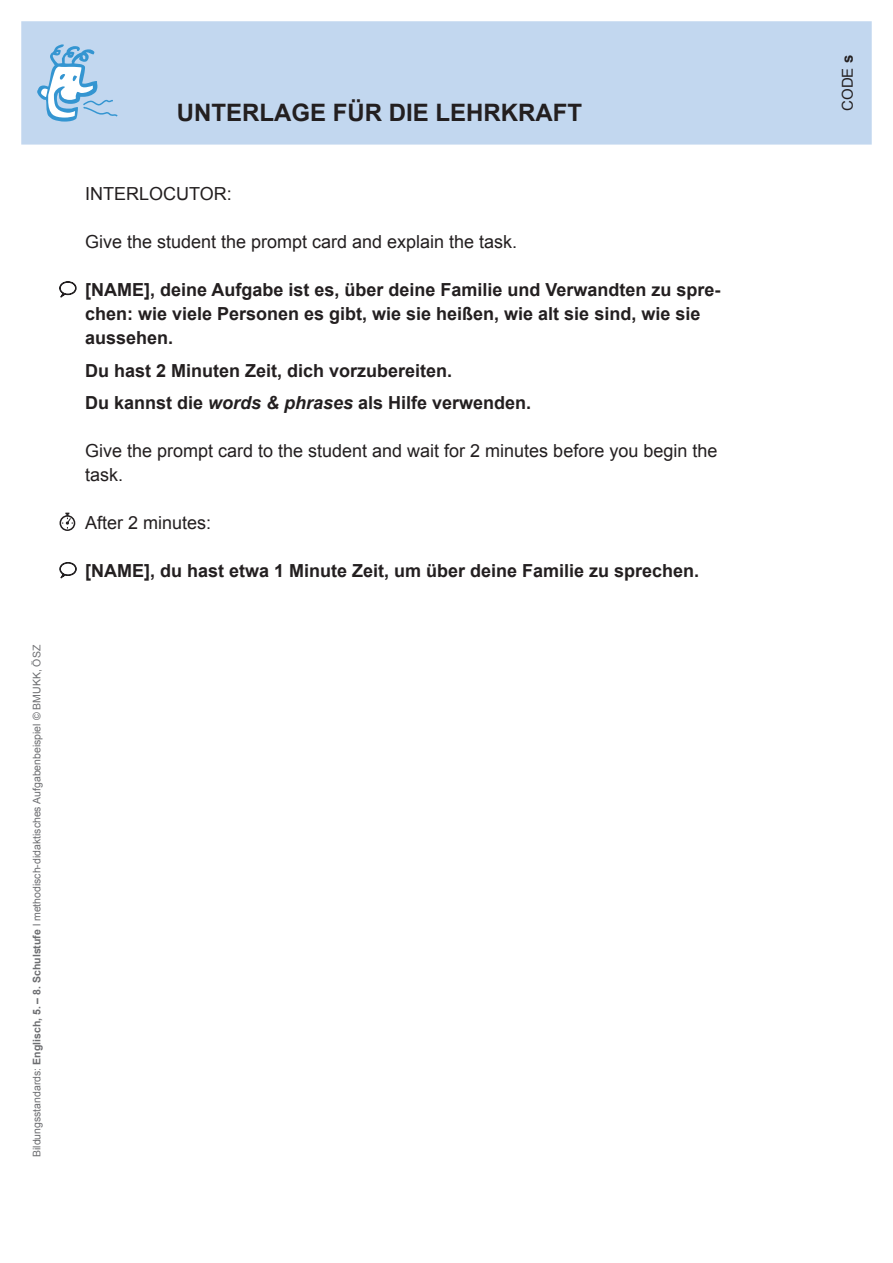
<style>
.page{position:relative;width:893px;height:1263px;background:#fff}
.page>*{position:absolute;margin:0;border:0;box-sizing:border-box;transform-origin:0 0}
.t1{font:700 24px "Arial";color:#231f20}
.t2{font:700 18px/24px "Arial";color:#231f20}
.t3{font:18px/24px "Arial";color:#231f20}
.t4{font:15px "Arial";color:#231f20}
.t5{font:10.5px "Arial";color:#6c6d70}
.s1{font-weight:700}
.s2{font-style:italic}
</style>
<div class="page">
<svg style="left:59px;top:281px;width:18px;height:16px"></svg>
<svg style="left:59px;top:562px;width:18px;height:16px"></svg>
<div style="left:60px;top:515px;width:15px;height:16px;border:2px solid #231f20;border-radius:50%"></div>
<svg style="left:62px;top:513px;width:11px;height:16px"></svg>
<div style="left:21px;top:21px;width:851px;height:124px;background:#c2d7ef"></div>
<svg style="left:37px;top:44px;width:81px;height:78px"></svg>
<p class="t5" style="left:30px;top:1157px;width:513px;rotate:-90deg">Bildungsstandards: <span class="s1">Englisch, 5. – 8. Schulstufe</span> l methodisch-didaktisches Aufgabenbeispiel © BMUKK, ÖSZ</p>
<h1 class="t1" style="left:177px;top:97px;width:407px">UNTERLAGE FÜR DIE LEHRKRAFT</h1>
<p class="t3" style="left:85px;top:182px;width:148px">INTERLOCUTOR:</p>
<p class="t3" style="left:85px;top:230px;width:434px">Give the student the prompt card and explain the task.</p>
<p class="t2" style="left:85px;top:278px;width:637px">[NAME], deine Aufgabe ist es, über deine Familie und Verwandten zu spre&shy;chen: wie viele Personen es gibt, wie sie heißen, wie alt sie sind, wie sie aussehen.</p>
<p class="t2" style="left:85px;top:355px;width:448px;line-height:32.5px">Du hast 2 Minuten Zeit, dich vorzubereiten.<br>Du kannst die <span class="s2">words &amp; phrases</span> als Hilfe verwenden.</p>
<p class="t3" style="left:85px;top:439px;width:634px">Give the prompt card to the student and wait for 2 minutes before you begin the task.</p>
<p class="t3" style="left:85px;top:511px;width:128px">After 2 minutes:</p>
<p class="t2" style="left:85px;top:559px;width:616px">[NAME], du hast etwa 1 Minute Zeit, um über deine Familie zu sprechen.</p>
<p class="t4" style="left:838px;top:111px;width:57px;rotate:-90deg">CODE <span class="s1">s</span></p>
</div>
